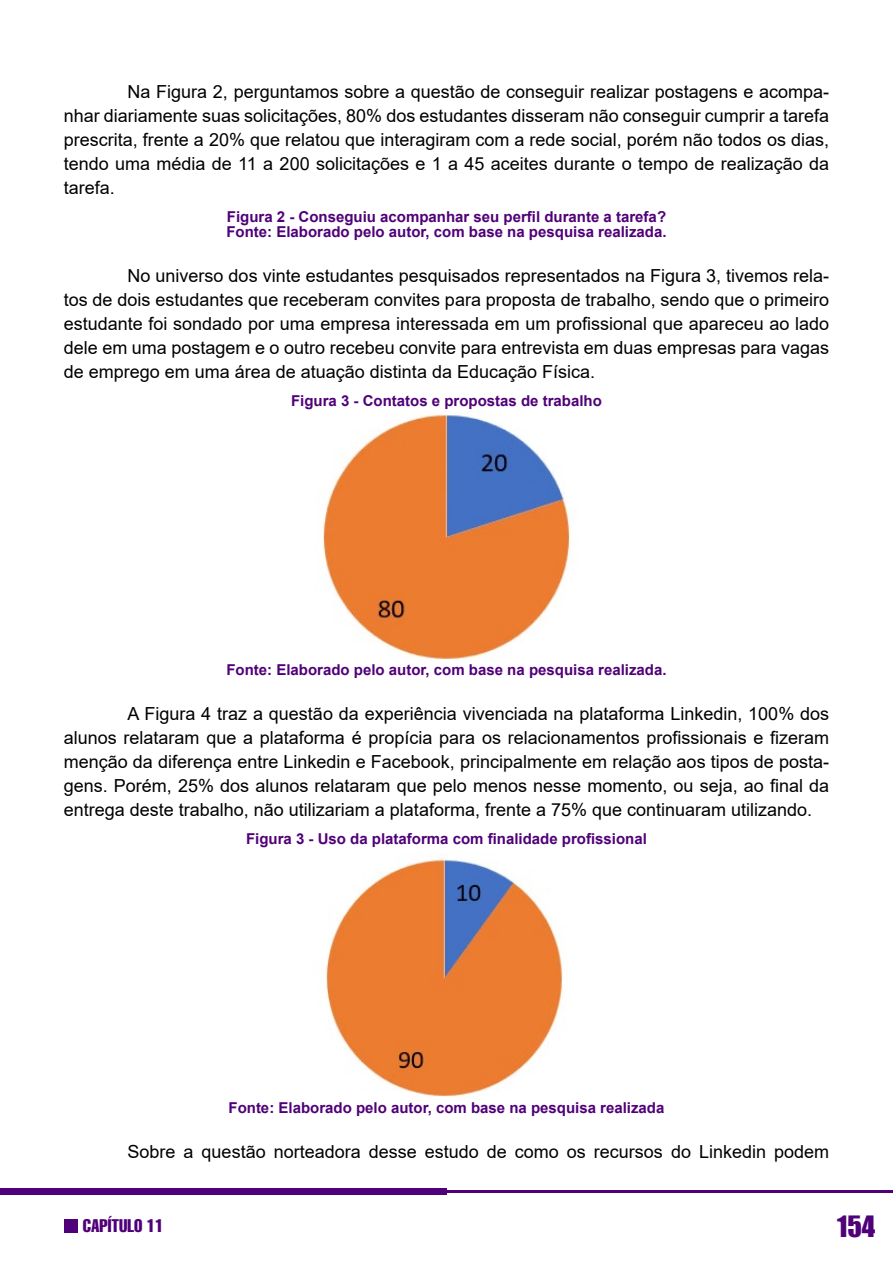
<style>
.page{position:relative;width:893px;height:1263px;background:#fff}
.page>*{position:absolute;margin:0;border:0;box-sizing:border-box;transform-origin:0 0}
.t1{font:27px "Impact";color:#500078}
.t2{font:18px/24px "Arial";color:#000;text-align:justify}
.t3{font:extra-condensed 18px "Helvetica";color:#500078}
.t4{font:700 15px/15px "Arial";color:#500078}
</style>
<div class="page">
<div style="left:0;top:1188px;width:446px;height:7px;background:#500078"></div>
<hr style="left:446px;top:1191px;width:447px;height:2px;background:#500078">
<div style="left:65px;top:1219px;width:13px;height:14px;background:#500078"></div>
<img style="left:323px;top:411px;width:248px;height:249px">
<img style="left:325px;top:856px;width:238px;height:241px">
<p class="t2" style="left:64px;top:80px;width:767px;text-indent:64px">Na Figura 2, perguntamos sobre a questão de conseguir realizar postagens e acompa&shy;nhar diariamente suas solicitações, 80% dos estudantes disseram não conseguir cumprir a tarefa prescrita, frente a 20% que relatou que interagiram com a rede social, porém não todos os dias, tendo uma média de 11 a 200 solicitações e 1 a 45 aceites durante o tempo de realização da tarefa.</p>
<p class="t4" style="left:226px;top:209px;width:442px">Figura 2 - Conseguiu acompanhar seu perfil durante a tarefa?<br>Fonte: Elaborado pelo autor, com base na pesquisa realizada.</p>
<p class="t2" style="left:64px;top:264px;width:767px;text-indent:64px">No universo dos vinte estudantes pesquisados representados na Figura 3, tivemos rela&shy;tos de dois estudantes que receberam convites para proposta de trabalho, sendo que o primeiro estudante foi sondado por uma empresa interessada em um profissional que apareceu ao lado dele em uma postagem e o outro recebeu convite para entrevista em duas empresas para vagas de emprego em uma área de atuação distinta da Educação Física.</p>
<p class="t4" style="left:291px;top:393px;width:312px">Figura 3 - Contatos e propostas de trabalho</p>
<p class="t4" style="left:226px;top:662px;width:442px">Fonte: Elaborado pelo autor, com base na pesquisa realizada.</p>
<p class="t2" style="left:64px;top:702px;width:767px;text-indent:64px">A Figura 4 traz a questão da experiência vivenciada na plataforma Linkedin, 100% dos alunos relataram que a plataforma é propícia para os relacionamentos profissionais e fizeram menção da diferença entre Linkedin e Facebook, principalmente em relação aos tipos de posta&shy;gens. Porém, 25% dos alunos relataram que pelo menos nesse momento, ou seja, ao final da entrega deste trabalho, não utilizariam a plataforma, frente a 75% que continuaram utilizando.</p>
<p class="t4" style="left:246px;top:831px;width:402px">Figura 3 - Uso da plataforma com finalidade profissional</p>
<p class="t4" style="left:228px;top:1100px;width:437px">Fonte: Elaborado pelo autor, com base na pesquisa realizada</p>
<p class="t2" style="left:128px;top:1139px;width:703px">Sobre a questão norteadora desse estudo de como os recursos do Linkedin podem</p>
<p class="t3" style="left:83px;top:1214px;width:82px">CAPÍTULO 11</p>
<h1 class="t1" style="left:837px;top:1206px;width:40px">154</h1>
</div>
